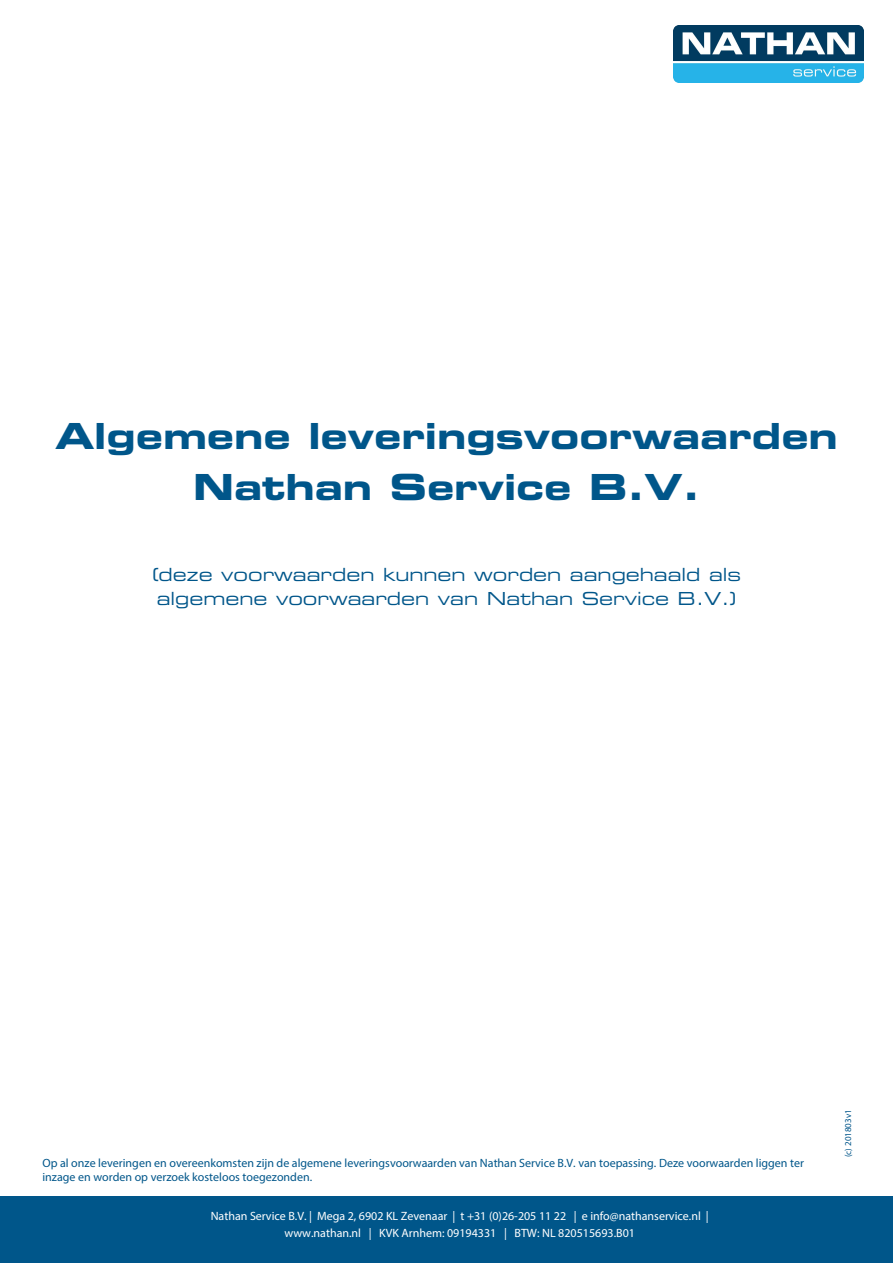
<style>
.page{position:relative;width:893px;height:1263px;background:#fff}
.page>*{position:absolute;margin:0;border:0;box-sizing:border-box;transform-origin:0 0}
.t1{font:36px/50.7px "Eurostile LT Std Bold Ex 2";color:#00568a;text-align:center}
.t2{font:18px/24.5px "Eurostile LT Std Ex 2";color:#00568a}
.t3{font:12px/14.4px "Myriad Pro";color:#00568a}
.t4{font:12px/17px "Myriad Pro";color:#fff;text-align:center}
.t5{font:9px "Myriad Pro";color:#00558a}
</style>
<div class="page">
<div style="left:0;top:1196px;width:893px;height:67px;background:#00568a"></div>
<img style="left:673px;top:25px;width:190px;height:57px">
<h1 class="t1" style="left:55px;top:410px;width:784px">Algemene leveringsvoorwaarden<br>Nathan Service B.V.</h1>
<h2 class="t2" style="left:152px;top:562px;width:591px">(deze voorwaarden kunnen worden aangehaald als algemene voorwaarden van Nathan Service B.V.)</h2>
<p class="t3" style="left:43px;top:1155px;width:763px">Op al onze leveringen en overeenkomsten zijn de algemene leveringsvoorwaarden van Nathan Service B.V. van toepassing. Deze voorwaarden liggen ter inzage en worden op verzoek kosteloos toegezonden.</p>
<p class="t4" style="left:211px;top:1207px;width:500px">Nathan Service B.V. | Mega 2, 6902 KL Zevenaar | t +31 (0)26-205 11 22 | e info@nathanservice.nl | www.nathan.nl | KVK Arnhem: 09194331 | BTW: NL 820515693.B01</p>
<p class="t5" style="left:843px;top:1157px;width:49px;rotate:-90deg">(c) 201803v1</p>
</div>
